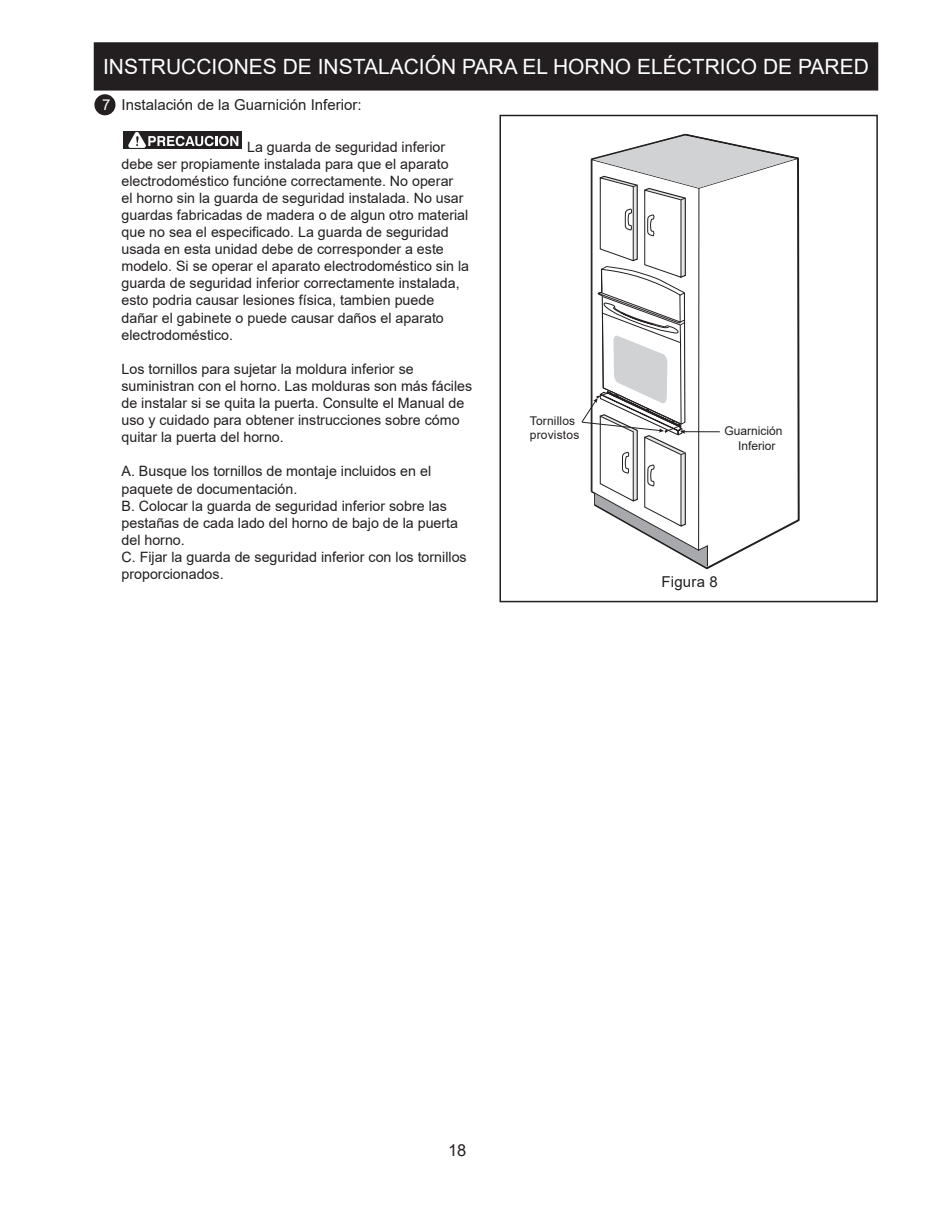
<style>
.page{position:relative;width:945px;height:1215px;background:#fff}
.page>*{position:absolute;margin:0;border:0;box-sizing:border-box;transform-origin:0 0}
.t1{font:21px "Arial";color:#fff}
.t2{font:16.5px "Arial";color:#231f20}
.t3{font:15px "Arial";color:#231f20}
.t4{font:14.25px/17.1px "Arial";color:#231f20}
.t5{font:12px/14.4px "Arial";color:#231f20;text-align:center}
.s1{color:#fff}
</style>
<div class="page">
<div style="left:94px;top:43px;width:784px;height:47px;background:#231f20"></div>
<div style="left:94px;top:42px;width:784px;height:49px;border:2px solid #231f20"></div>
<div style="left:95px;top:95px;width:20px;height:20px;background:#231f20;border-radius:50%"></div>
<div style="left:94px;top:94px;width:22px;height:21px;border:2px solid #231f20;border-radius:50%"></div>
<div style="left:123px;top:132px;width:119px;height:17px;background:#231f20"></div>
<svg style="left:127px;top:131px;width:111px;height:17px"></svg>
<svg style="left:581px;top:133px;width:219px;height:434px"></svg>
<div style="left:500px;top:115px;width:378px;height:487px;border:2px solid #231f20"></div>
<h1 class="t1" style="left:103px;top:52px;width:767px">INSTRUCCIONES DE INSTALACIÓN PARA EL HORNO ELÉCTRICO DE PARED</h1>
<p class="t3" style="left:102px;top:94px;width:261px"><span class="s1">7</span> Instalación de la Guarnición Inferior:</p>
<p class="t4" style="left:121px;top:138px;width:349px;text-indent:126px">La guarda de seguridad inferior debe ser propiamente instalada para que el aparato electrodoméstico funcióne correctamente. No operar<br>el horno sin la guarda de seguridad instalada. No usar guardas fabricadas de madera o de algun otro material que no sea el especificado. La guarda de seguridad usada en esta unidad debe de corresponder a este modelo. Si se operar el aparato electrodoméstico sin la guarda de seguridad inferior correctamente instalada, esto podria causar lesiones física, tambien puede dañar el gabinete o puede causar daños el aparato electrodoméstico.</p>
<p class="t4" style="left:121px;top:360px;width:352px">Los tornillos para sujetar la moldura inferior se suministran con el horno. Las molduras son más fáciles de instalar si se quita la puerta. Consulte el Manual de uso y cuidado para obtener instrucciones sobre cómo quitar la puerta del horno.</p>
<p class="t4" style="left:121px;top:463px;width:347px">A. Busque los tornillos de montaje incluidos en el paquete de documentación.<br>B. Colocar la guarda de seguridad inferior sobre las pestañas de cada lado del horno de bajo de la puerta del horno.<br>C. Fijar la guarda de seguridad inferior con los tornillos proporcionados.</p>
<p class="t5" style="left:530px;top:414px;width:51px;text-align:left">Tornillos provistos</p>
<p class="t5" style="left:725px;top:424px;width:60px">Guarnición<br>Inferior</p>
<p class="t3" style="left:661px;top:571px;width:58px">Figura 8</p>
<p class="t2" style="left:448px;top:1139px;width:20px">18</p>
</div>
